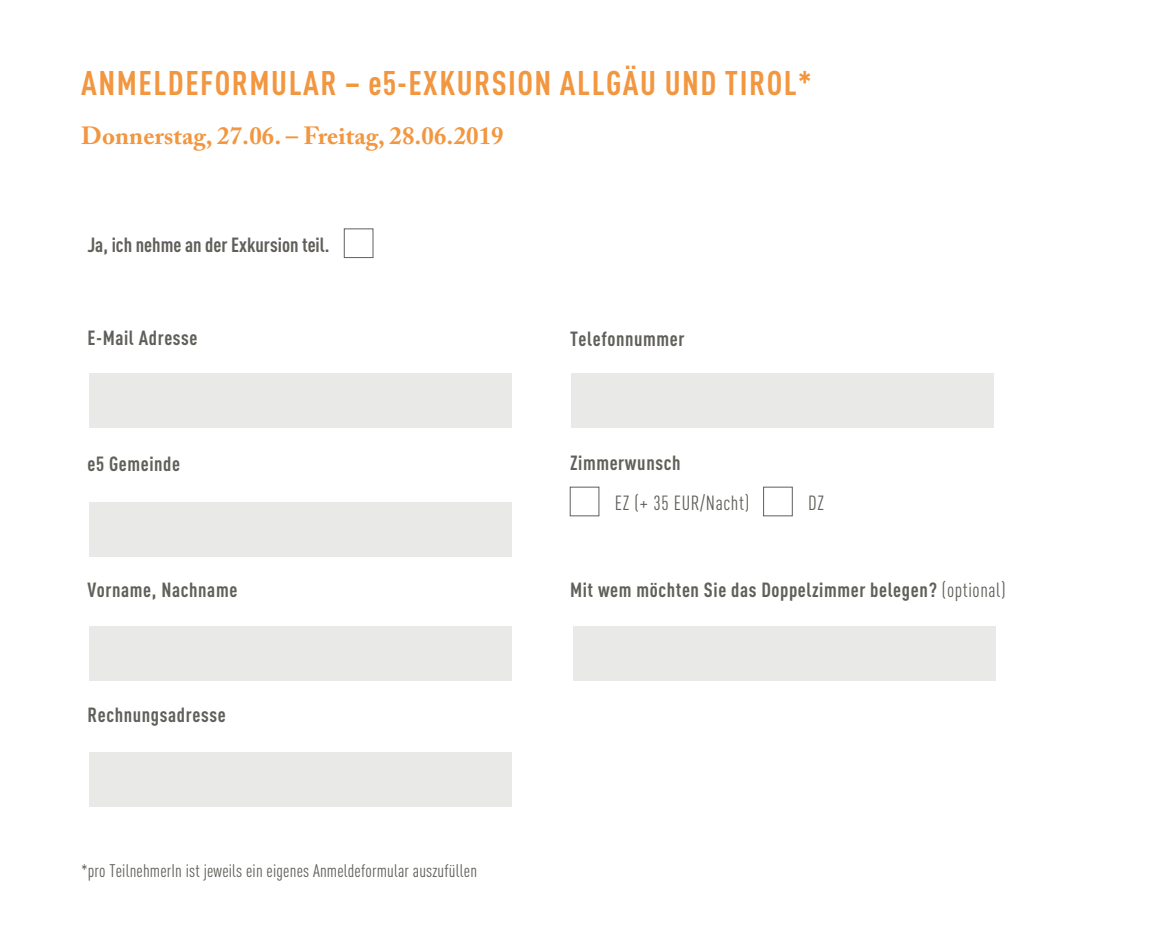
<style>
.page{position:relative;width:1149px;height:925px;background:#fff}
.page>*{position:absolute;margin:0;border:0;box-sizing:border-box;transform-origin:0 0}
.t1{font:700 33.75px "DIN Cond";letter-spacing:.045em;color:#f2963f}
.t2{font:700 24.75px "Adobe Caslon Pro";letter-spacing:.005em;color:#f2963f}
.t3{font:700 20.25px "DIN Cond";letter-spacing:.03em;color:#605f5a}
.t4{font:700 20.25px "DIN Cond";color:#605f5a}
.t5{font:20.25px "DIN Cond";letter-spacing:.03em;color:#605f5a}
.t6{font:18px "DIN Cond";letter-spacing:.01em;color:#605f5a}
.s1{font-weight:400}
</style>
<div class="page">
<div style="left:89px;top:373px;width:423px;height:54px;background:#e9e9e7"></div>
<div style="left:572px;top:626px;width:423px;height:55px;background:#e9e9e7"></div>
<div style="left:570px;top:373px;width:423px;height:54px;background:#e9e9e7"></div>
<div style="left:89px;top:752px;width:423px;height:55px;background:#e9e9e7"></div>
<div style="left:89px;top:626px;width:423px;height:55px;background:#e9e9e7"></div>
<div style="left:89px;top:502px;width:423px;height:55px;background:#e9e9e7"></div>
<div style="left:570px;top:487px;width:29px;height:29px;border:1px solid #605f5a"></div>
<div style="left:763px;top:487px;width:29px;height:29px;border:1px solid #605f5a"></div>
<div style="left:344px;top:229px;width:29px;height:29px;border:1px solid #605f5a"></div>
<h1 class="t1" style="left:81px;top:62px;width:732px">ANMELDEFORMULAR – e5-EXKURSION ALLGÄU UND TIROL*</h1>
<p class="t2" style="left:81px;top:121px;width:424px">Donnerstag, 27.06. – Freitag, 28.06.2019</p>
<p class="t4" style="left:87px;top:232px;width:243px">Ja, ich nehme an der Exkursion teil.</p>
<p class="t3" style="left:87px;top:325px;width:112px">E-Mail Adresse</p>
<p class="t3" style="left:87px;top:451px;width:94px">e5 Gemeinde</p>
<p class="t3" style="left:87px;top:577px;width:151px">Vorname, Nachname</p>
<p class="t3" style="left:87px;top:703px;width:140px">Rechnungsadresse</p>
<p class="t6" style="left:81px;top:860px;width:397px">*pro TeilnehmerIn ist jeweils ein eigenes Anmeldeformular auszufüllen</p>
<p class="t3" style="left:570px;top:326px;width:116px">Telefonnummer</p>
<p class="t3" style="left:570px;top:450px;width:112px">Zimmerwunsch</p>
<p class="t5" style="left:614px;top:491px;width:136px">EZ (+ 35 EUR/Nacht)</p>
<p class="t5" style="left:808px;top:491px;width:17px">DZ</p>
<p class="t3" style="left:570px;top:578px;width:437px">Mit wem möchten Sie das Doppelzimmer belegen? <span class="s1">(optional)</span></p>
</div>
